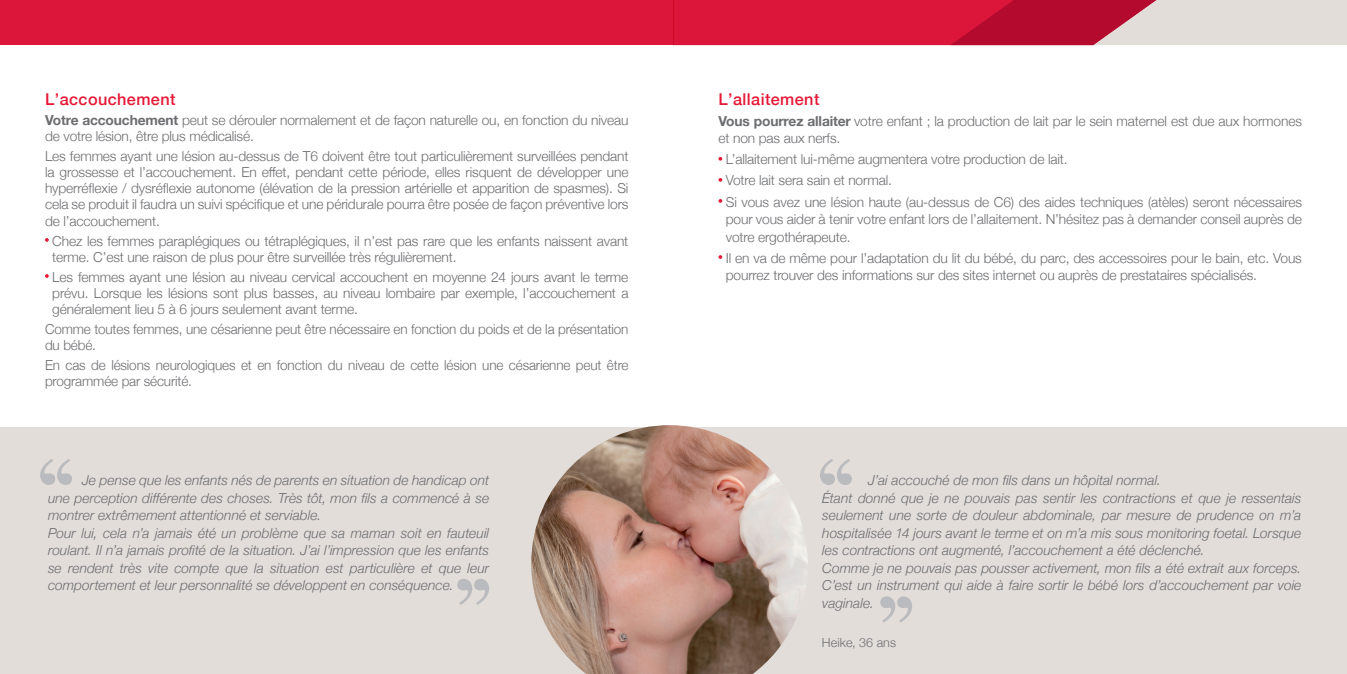
<style>
.page{position:relative;width:1347px;height:674px;background:#fff}
.page>*{position:absolute;margin:0;border:0;box-sizing:border-box;transform-origin:0 0}
.t1{font:500 16.25px "Helvetica Neue";letter-spacing:.025em;color:#e51836}
.t2{font:300 13.75px/16.2px "Helvetica Neue";letter-spacing:-.01em;color:#6c6d70}
.t3{font:italic 300 13.75px/17.5px "Helvetica Neue";color:#6c6d70}
.t4{font:300 12.5px "Helvetica Neue";letter-spacing:.005em;color:#6c6d70}
.s1{font-weight:700}
</style>
<div class="page">
<svg style="left:673px;top:0;width:673px;height:45px;background:#d5546c"></svg>
<div style="left:0;top:427px;width:1346px;height:246px;background:#e3ddda"></div>
<div style="left:0;top:0;width:673px;height:45px;background:#dc153b"></div>
<svg style="left:45px;top:238px;width:4px;height:4px"></svg>
<svg style="left:45px;top:274px;width:4px;height:4px"></svg>
<svg style="left:880px;top:596px;width:32px;height:26px"></svg>
<svg style="left:457px;top:579px;width:32px;height:25px"></svg>
<svg style="left:820px;top:459px;width:32px;height:25px"></svg>
<svg style="left:40px;top:459px;width:32px;height:25px"></svg>
<svg style="left:718px;top:157px;width:4px;height:3px"></svg>
<svg style="left:718px;top:178px;width:4px;height:4px"></svg>
<svg style="left:718px;top:199px;width:4px;height:4px"></svg>
<svg style="left:718px;top:255px;width:4px;height:4px"></svg>
<img style="left:531px;top:425px;width:276px;height:248px">
<p class="t1" style="left:45px;top:86px;width:132px">L’accouchement</p>
<p class="t2" style="left:45px;top:111px;width:585px"><span class="s1">Votre accouchement</span> peut se dérouler normalement et de façon naturelle ou, en fonction du niveau de votre lésion, être plus médicalisé.</p>
<p class="t2" style="left:45px;top:147px;width:585px;text-align:justify">Les femmes ayant une lésion au-dessus de T6 doivent être tout particulièrement surveillées pendant la grossesse et l’accouchement. En effet, pendant cette période, elles risquent de développer une hyperréflexie / dysréflexie autonome (élévation de la pression artérielle et apparition de spasmes). Si cela se produit il faudra un suivi spécifique et une péridurale pourra être posée de façon préventive lors de l’accouchement.</p>
<p class="t2" style="left:52px;top:231px;width:577px">Chez les femmes paraplégiques ou tétraplégiques, il n’est pas rare que les enfants naissent avant terme. C’est une raison de plus pour être surveillée très régulièrement.</p>
<p class="t2" style="left:52px;top:268px;width:577px;text-align:justify">Les femmes ayant une lésion au niveau cervical accouchent en moyenne 24 jours avant le terme prévu. Lorsque les lésions sont plus basses, au niveau lombaire par exemple, l’accouchement a généralement lieu 5 à 6 jours seulement avant terme.</p>
<p class="t2" style="left:45px;top:320px;width:585px">Comme toutes femmes, une césarienne peut être nécessaire en fonction du poids et de la présentation du bébé.</p>
<p class="t2" style="left:45px;top:356px;width:585px">En cas de lésions neurologiques et en fonction du niveau de cette lésion une césarienne peut être programmée par sécurité.</p>
<p class="t3" style="left:48px;top:470px;width:442px;text-indent:34px">Je pense que les enfants nés de parents en situation de handicap ont une perception différente des choses. Très tôt, mon fils a commencé à se montrer extrêmement attentionné et serviable.<br>Pour lui, cela n’a jamais été un problème que sa maman soit en fauteuil roulant. Il n’a jamais profité de la situation. J’ai l’impression que les enfants se rendent très vite compte que la situation est particulière et que leur comportement et leur personnalité se développent en conséquence.</p>
<p class="t1" style="left:718px;top:86px;width:102px">L’allaitement</p>
<p class="t2" style="left:718px;top:111px;width:585px;line-height:17.5px"><span class="s1">Vous pourrez allaiter</span> votre enfant ; la production de lait par le sein maternel est due aux hormones et non pas aux nerfs.</p>
<p class="t2" style="left:726px;top:148px;width:577px;line-height:21px">L’allaitement lui-même augmentera votre production de lait.<br>Votre lait sera sain et normal.<br>Si vous avez une lésion haute (au-dessus de C6) des aides techniques (atèles) seront nécessaires</p>
<p class="t2" style="left:726px;top:209px;width:577px;line-height:17.5px">pour vous aider à tenir votre enfant lors de l’allaitement. N’hésitez pas à demander conseil auprès de votre ergothérapeute.</p>
<p class="t2" style="left:726px;top:248px;width:577px;line-height:17.5px">Il en va de même pour l’adaptation du lit du bébé, du parc, des accessoires pour le bain, etc. Vous pourrez trouver des informations sur des sites internet ou auprès de prestataires spécialisés.</p>
<p class="t3" style="left:822px;top:470px;width:480px;text-indent:46px">J’ai accouché de mon fils dans un hôpital normal.<br>Étant donné que je ne pouvais pas sentir les contractions et que je ressentais seulement une sorte de douleur abdominale, par mesure de prudence on m’a hospitalisée 14 jours avant le terme et on m’a mis sous monitoring foetal. Lorsque les contractions ont augmenté, l’accouchement a été déclenché.<br>Comme je ne pouvais pas pousser activement, mon fils a été extrait aux forceps.<br>C’est un instrument qui aide à faire sortir le bébé lors d’accouchement par voie vaginale.</p>
<p class="t4" style="left:822px;top:632px;width:76px">Heike, 36 ans</p>
</div>
